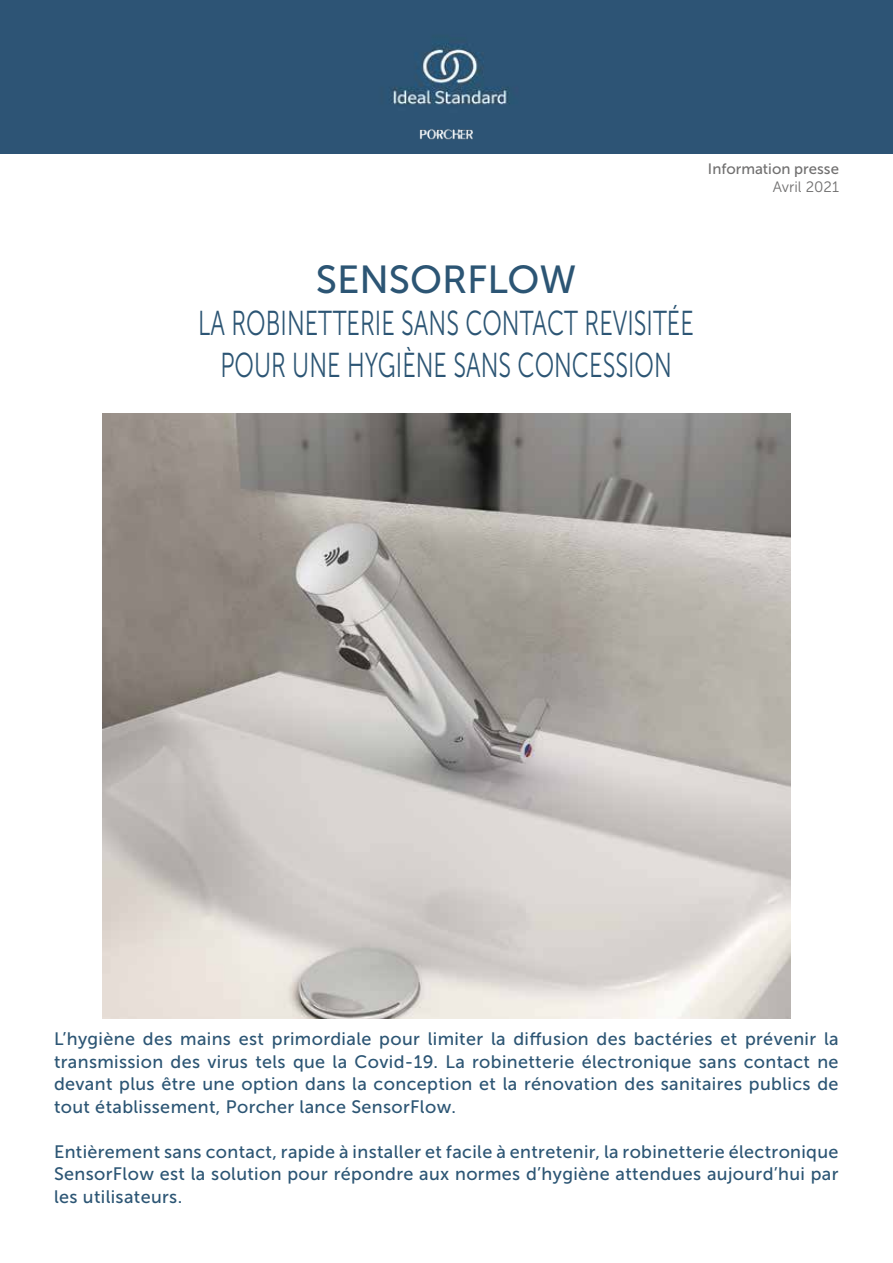
<style>
.page{position:relative;width:893px;height:1263px;background:#fff}
.page>*{position:absolute;margin:0;border:0;box-sizing:border-box;transform-origin:0 0}
.t1{font:39px "Museo Sans 500";color:#2c5574}
.t2{font:34.5px/42px "Museo Sans 300";color:#2c5574;text-align:center;scale:.69 1}
.t3{font:18px/22.5px "Museo Sans 500";letter-spacing:.02em;color:#2c5574;text-align:justify}
.t4{font:15px "Museo Sans 500";color:#706f6f}
.t5{font:15px "Museo Sans 300";color:#706f6f}
</style>
<div class="page">
<div style="left:0;top:0;width:893px;height:153px;background:#2d5475"></div>
<img style="left:103px;top:413px;width:687px;height:605px">
<img style="left:418px;top:123px;width:56px;height:21px">
<p class="t4" style="left:708px;top:161px;width:133px">Information presse</p>
<p class="t5" style="left:773px;top:179px;width:68px">Avril 2021</p>
<h1 class="t1" style="left:316px;top:258px;width:262px">SENSORFLOW</h1>
<h2 class="t2" style="left:198px;top:303px;width:720px">LA ROBINETTERIE SANS CONTACT REVISITÉE<br>POUR UNE HYGIÈNE SANS CONCESSION</h2>
<p class="t3" style="left:54px;top:1028px;width:786px">L’hygiène des mains est primordiale pour limiter la diffusion des bactéries et prévenir la transmission des virus tels que la Covid-19. La robinetterie électronique sans contact ne devant plus être une option dans la conception et la rénovation des sanitaires publics de tout établissement, Porcher lance SensorFlow.</p>
<p class="t3" style="left:54px;top:1140px;width:786px">Entièrement sans contact, rapide à installer et facile à entretenir, la robinetterie électronique SensorFlow est la solution pour répondre aux normes d’hygiène attendues aujourd’hui par les utilisateurs.</p>
</div>
